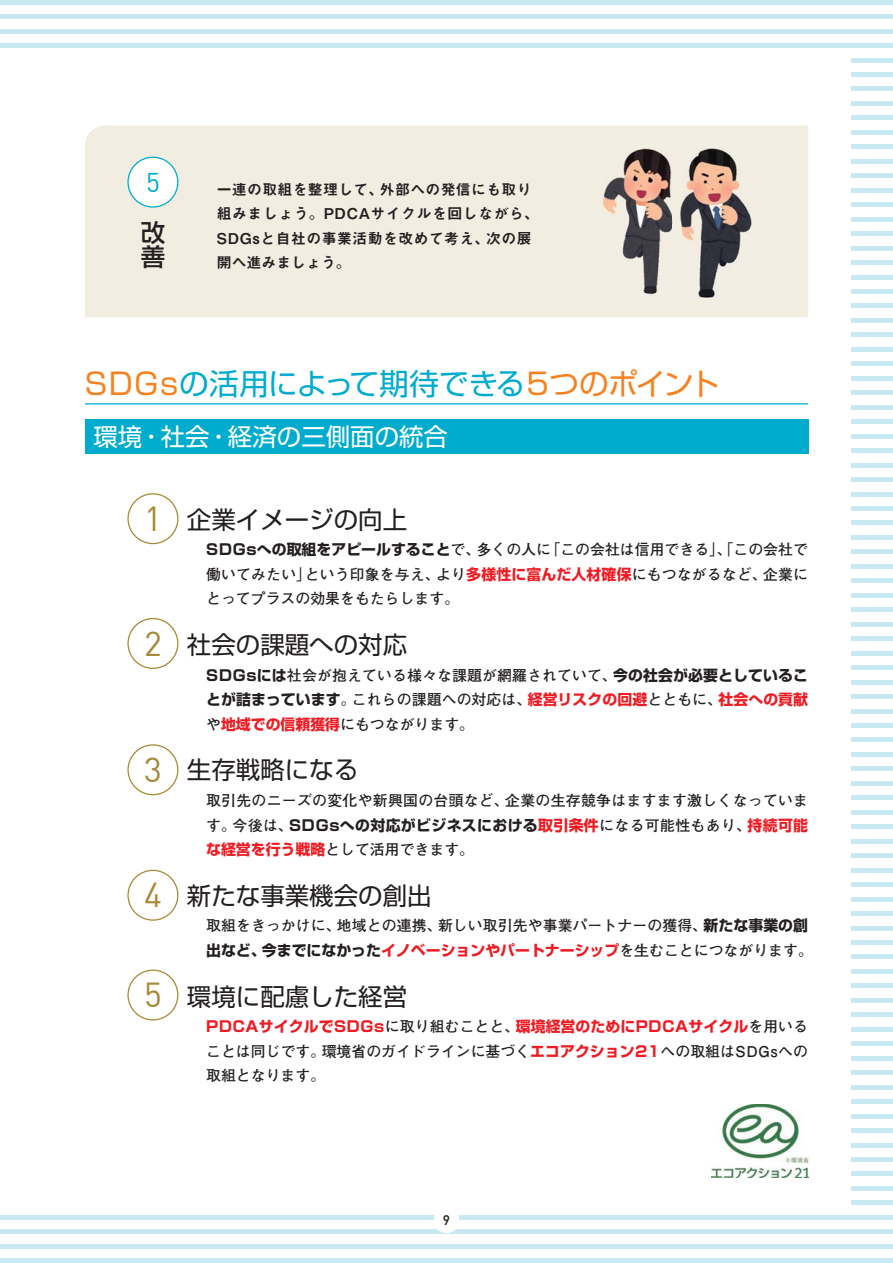
<style>
.page{position:relative;width:893px;height:1263px;background:#fff}
.page>*{position:absolute;margin:0;border:0;box-sizing:border-box;transform-origin:0 0}
.t1{font:34.05px "DIN";color:#a78a37}
.t2{font:29.7px "Shin Go Pro Regular 90 msp RKSJ H";letter-spacing:-.015em;color:#00accd}
.t3{font:26.55px "DIN";color:#00accd}
.t4{font:24.45px "Shin Go Pro Regular 90 msp RKSJ H";color:#231f20}
.t5{font:24.45px "Shin Go Pro Regular 90 msp RKSJ H";color:#fff}
.t6{font:24.45px/24.5px "Shin Go Pro Medium 90 msp RKSJ V";color:#231f20}
.t7{font:14.85px/24.5px "Futo Go B101 Pro Bold 90 msp RKSJ H";letter-spacing:.005em;color:#231f20;text-align:justify}
.t8{font:14.85px "Shin Go Pro Bold 90 msp RKSJ H";letter-spacing:.005em;color:#ed1c24}
.t9{font:14.85px/24.5px "Midashi Go Pro MB31 90 msp RKSJ H";letter-spacing:.03em;color:#231f20}
.t10{font:14.85px "Shin Go Pro Bold 90 msp RKSJ H";letter-spacing:.025em;color:#231f20}
.t11{font:13.8px "DIN Mittelschrift";color:#231f20}
.s1{color:#f5821f}
.s2{font-family:"Shin Go Pro Bold 90 msp RKSJ H"}
.s3{font-family:"Shin Go Pro Bold 90 msp RKSJ H";color:#ed1c24}
.s4{font-family:"Futo Go B101 Pro Bold 90 msp RKSJ H"}
.s5{color:#ed1c24}
.s6{color:#231f20}
.s7{font-family:"Futo Go B101 Pro Bold 90 msp RKSJ H";color:#231f20}
</style>
<div class="page">
<hr style="left:0;top:0;width:892px;height:4px;background:#c8e9f1">
<hr style="left:0;top:15px;width:892px;height:4px;background:#c8e9f1">
<div style="left:0;top:43px;width:892px;height:5px;background:#c8e9f1"></div>
<div style="left:850px;top:72px;width:42px;height:5px;background:#c8e9f1"></div>
<div style="left:850px;top:101px;width:42px;height:5px;background:#c8e9f1"></div>
<hr style="left:850px;top:116px;width:42px;height:4px;background:#c8e9f1">
<div style="left:850px;top:130px;width:42px;height:5px;background:#c8e9f1"></div>
<hr style="left:850px;top:145px;width:42px;height:4px;background:#c8e9f1">
<hr style="left:850px;top:159px;width:42px;height:4px;background:#c8e9f1">
<hr style="left:850px;top:188px;width:42px;height:4px;background:#c8e9f1">
<hr style="left:850px;top:217px;width:42px;height:4px;background:#c8e9f1">
<hr style="left:850px;top:232px;width:42px;height:4px;background:#c8e9f1">
<div style="left:850px;top:260px;width:42px;height:5px;background:#c8e9f1"></div>
<div style="left:850px;top:289px;width:42px;height:5px;background:#c8e9f1"></div>
<hr style="left:850px;top:304px;width:42px;height:4px;background:#c8e9f1">
<div style="left:850px;top:318px;width:42px;height:5px;background:#c8e9f1"></div>
<hr style="left:850px;top:333px;width:42px;height:4px;background:#c8e9f1">
<div style="left:850px;top:347px;width:42px;height:5px;background:#c8e9f1"></div>
<hr style="left:850px;top:362px;width:42px;height:4px;background:#c8e9f1">
<hr style="left:850px;top:376px;width:42px;height:4px;background:#c8e9f1">
<hr style="left:850px;top:391px;width:42px;height:4px;background:#c8e9f1">
<hr style="left:850px;top:405px;width:42px;height:4px;background:#c8e9f1">
<hr style="left:850px;top:434px;width:42px;height:4px;background:#c8e9f1">
<hr style="left:850px;top:449px;width:42px;height:4px;background:#c8e9f1">
<hr style="left:850px;top:463px;width:42px;height:4px;background:#c8e9f1">
<hr style="left:850px;top:492px;width:42px;height:4px;background:#c8e9f1">
<div style="left:850px;top:506px;width:42px;height:5px;background:#c8e9f1"></div>
<hr style="left:850px;top:521px;width:42px;height:4px;background:#c8e9f1">
<div style="left:850px;top:535px;width:42px;height:5px;background:#c8e9f1"></div>
<hr style="left:850px;top:550px;width:42px;height:4px;background:#c8e9f1">
<hr style="left:850px;top:579px;width:42px;height:4px;background:#c8e9f1">
<hr style="left:850px;top:593px;width:42px;height:4px;background:#c8e9f1">
<hr style="left:850px;top:608px;width:42px;height:4px;background:#c8e9f1">
<hr style="left:850px;top:622px;width:42px;height:4px;background:#c8e9f1">
<hr style="left:850px;top:637px;width:42px;height:4px;background:#c8e9f1">
<hr style="left:850px;top:651px;width:42px;height:4px;background:#c8e9f1">
<hr style="left:850px;top:666px;width:42px;height:4px;background:#c8e9f1">
<hr style="left:850px;top:680px;width:42px;height:4px;background:#c8e9f1">
<hr style="left:850px;top:709px;width:42px;height:4px;background:#c8e9f1">
<div style="left:850px;top:723px;width:42px;height:5px;background:#c8e9f1"></div>
<hr style="left:850px;top:738px;width:42px;height:4px;background:#c8e9f1">
<div style="left:850px;top:752px;width:42px;height:5px;background:#c8e9f1"></div>
<div style="left:850px;top:781px;width:42px;height:5px;background:#c8e9f1"></div>
<hr style="left:850px;top:796px;width:42px;height:4px;background:#c8e9f1">
<hr style="left:850px;top:810px;width:42px;height:4px;background:#c8e9f1">
<hr style="left:850px;top:825px;width:42px;height:4px;background:#c8e9f1">
<hr style="left:850px;top:839px;width:42px;height:4px;background:#c8e9f1">
<hr style="left:850px;top:868px;width:42px;height:4px;background:#c8e9f1">
<hr style="left:850px;top:897px;width:42px;height:4px;background:#c8e9f1">
<div style="left:850px;top:911px;width:42px;height:5px;background:#c8e9f1"></div>
<hr style="left:850px;top:926px;width:42px;height:4px;background:#c8e9f1">
<div style="left:850px;top:940px;width:42px;height:5px;background:#c8e9f1"></div>
<hr style="left:850px;top:955px;width:42px;height:4px;background:#c8e9f1">
<div style="left:850px;top:969px;width:42px;height:5px;background:#c8e9f1"></div>
<hr style="left:850px;top:984px;width:42px;height:4px;background:#c8e9f1">
<hr style="left:850px;top:1013px;width:42px;height:4px;background:#c8e9f1">
<hr style="left:850px;top:1027px;width:42px;height:4px;background:#c8e9f1">
<hr style="left:850px;top:1056px;width:42px;height:4px;background:#c8e9f1">
<hr style="left:850px;top:1071px;width:42px;height:4px;background:#c8e9f1">
<hr style="left:850px;top:1085px;width:42px;height:4px;background:#c8e9f1">
<hr style="left:850px;top:1114px;width:42px;height:4px;background:#c8e9f1">
<div style="left:850px;top:1128px;width:42px;height:5px;background:#c8e9f1"></div>
<div style="left:0;top:1215px;width:892px;height:5px;background:#c8e9f1"></div>
<hr style="left:0;top:1259px;width:892px;height:4px;background:#c8e9f1">
<hr style="left:0;top:29px;width:892px;height:4px;background:#c8e9f1">
<hr style="left:850px;top:275px;width:42px;height:4px;background:#c8e9f1">
<hr style="left:850px;top:203px;width:42px;height:4px;background:#c8e9f1">
<div style="left:850px;top:477px;width:42px;height:5px;background:#c8e9f1"></div>
<div style="left:850px;top:694px;width:42px;height:5px;background:#c8e9f1"></div>
<hr style="left:850px;top:883px;width:42px;height:4px;background:#c8e9f1">
<div style="left:850px;top:998px;width:42px;height:5px;background:#c8e9f1"></div>
<hr style="left:850px;top:1100px;width:42px;height:4px;background:#c8e9f1">
<hr style="left:850px;top:1201px;width:42px;height:4px;background:#c8e9f1">
<hr style="left:0;top:1244px;width:892px;height:4px;background:#c8e9f1">
<hr style="left:850px;top:1042px;width:42px;height:4px;background:#c8e9f1">
<hr style="left:850px;top:767px;width:42px;height:4px;background:#c8e9f1">
<div style="left:850px;top:564px;width:42px;height:5px;background:#c8e9f1"></div>
<hr style="left:850px;top:420px;width:42px;height:4px;background:#c8e9f1">
<hr style="left:850px;top:246px;width:42px;height:4px;background:#c8e9f1">
<hr style="left:850px;top:174px;width:42px;height:4px;background:#c8e9f1">
<hr style="left:850px;top:87px;width:42px;height:4px;background:#c8e9f1">
<hr style="left:850px;top:58px;width:42px;height:4px;background:#c8e9f1">
<hr style="left:0;top:1230px;width:892px;height:4px;background:#c8e9f1">
<hr style="left:850px;top:854px;width:42px;height:4px;background:#c8e9f1">
<hr style="left:850px;top:1143px;width:42px;height:4px;background:#c8e9f1">
<div style="left:850px;top:1157px;width:42px;height:5px;background:#c8e9f1"></div>
<hr style="left:850px;top:1172px;width:42px;height:4px;background:#c8e9f1">
<div style="left:850px;top:1186px;width:42px;height:5px;background:#c8e9f1"></div>
<div style="left:85px;top:126px;width:723px;height:191px;background:#f2ede1"></div>
<img style="left:599px;top:143px;width:160px;height:157px">
<img style="left:672px;top:143px;width:7px;height:157px">
<img style="left:711px;top:1104px;width:97px;height:74px">
<div style="left:128px;top:157px;width:50px;height:50px;background:#fff;border-radius:50%"></div>
<div style="left:127px;top:157px;width:51px;height:51px;border:1px solid #00accd;border-radius:50%"></div>
<hr style="left:85px;top:403px;width:723px;height:2px;background:#00accd">
<div style="left:127px;top:493px;width:51px;height:51px;border:1px solid #a78a37;border-radius:50%"></div>
<div style="left:127px;top:618px;width:51px;height:51px;border:1px solid #a78a37;border-radius:50%"></div>
<div style="left:127px;top:744px;width:51px;height:51px;border:1px solid #a78a37;border-radius:50%"></div>
<div style="left:127px;top:870px;width:51px;height:51px;border:1px solid #a78a37;border-radius:50%"></div>
<div style="left:85px;top:419px;width:723px;height:34px;background:#00accd"></div>
<div style="left:127px;top:970px;width:51px;height:51px;border:1px solid #a78a37;border-radius:50%"></div>
<div style="left:434px;top:1208px;width:25px;height:25px;background:#fff;border-radius:50%"></div>
<h3 class="t3" style="left:146px;top:165px;width:15px">5</h3>
<h3 class="t6" style="left:141px;top:224px;width:26px">改善</h3>
<p class="t9" style="left:217px;top:179px;width:324px">一連の取組を整理して、外部への発信にも取り組みましょう。PDCAサイクルを回しながら、<br>SDGsと自社の事業活動を改めて考え、次の展開へ進みましょう。</p>
<h2 class="t2" style="left:85px;top:372px;width:636px"><span class="s1">SDGs</span>の活用によって期待できる<span class="s1">５つのポイント</span></h2>
<h3 class="t5" style="left:93px;top:427px;width:356px">環境・社会・経済の三側面の統合</h3>
<h1 class="t1" style="left:144px;top:497px;width:19px">1</h1>
<h1 class="t1" style="left:144px;top:622px;width:19px">2</h1>
<h1 class="t1" style="left:144px;top:748px;width:19px">3</h1>
<h1 class="t1" style="left:144px;top:873px;width:19px">4</h1>
<h1 class="t1" style="left:144px;top:973px;width:19px">5</h1>
<h3 class="t4" style="left:187px;top:510px;width:222px">企業イメージの向上</h3>
<p class="t7" style="left:206px;top:539px;width:603px"><span class="s2">SDGsへの取組をアピールすること</span>で、多くの人に「この会社は信用できる」、「この会社で働いてみたい」という印象を与え、より<span class="s3">多様性に富んだ人材確保</span>にもつながるなど、企業にとってプラスの効果をもたらします。</p>
<h3 class="t4" style="left:187px;top:636px;width:222px">社会の課題への対応</h3>
<p class="t7" style="left:206px;top:665px;width:603px"><span class="s2">SDGsには</span>社会が抱えている様々な課題が網羅されていて、<span class="s2">今の社会が必要としていることが詰まっています</span>。これらの課題への対応は、<span class="s3">経営リスクの回避</span>とともに、<span class="s3">社会への貢献</span>や<span class="s3">地域での信頼獲得</span>にもつながります。</p>
<h3 class="t4" style="left:187px;top:761px;width:173px">生存戦略になる</h3>
<p class="t7" style="left:206px;top:790px;width:603px">取引先のニーズの変化や新興国の台頭など、企業の生存競争はますます激しくなっていま</p>
<p class="t10" style="left:206px;top:819px;width:603px"><span class="s4">す。今後は、</span>SDGsへの対応がビジネスにおける<span class="s5">取引条件</span><span class="s4">になる可能性もあり、</span><span class="s5">持続可能</span></p>
<p class="t7" style="left:206px;top:839px;width:269px"><span class="s3">な経営を行う戦略</span>として活用できます。</p>
<h3 class="t4" style="left:187px;top:886px;width:246px">新たな事業機会の創出</h3>
<p class="t7" style="left:206px;top:916px;width:603px">取組をきっかけに、地域との連携、新しい取引先や事業パートナーの獲得、<span class="s2">新たな事業の創</span></p>
<p class="t8" style="left:206px;top:945px;width:608px"><span class="s6">出など、今までになかった</span>イノベーションやパートナーシップ<span class="s7">を生むことにつながります。</span></p>
<h3 class="t4" style="left:187px;top:987px;width:222px">環境に配慮した経営</h3>
<p class="t8" style="left:206px;top:1021px;width:603px">PDCAサイクルでSDGs<span class="s7">に取り組むことと、</span>環境経営のためにPDCAサイクル<span class="s7">を用いる</span></p>
<p class="t7" style="left:206px;top:1041px;width:603px">ことは同じです。環境省のガイドラインに基づく<span class="s3">エコアクション21</span>への取組はSDGsへの取組となります。</p>
<p class="t11" style="left:443px;top:1215px;width:8px">9</p>
</div>
